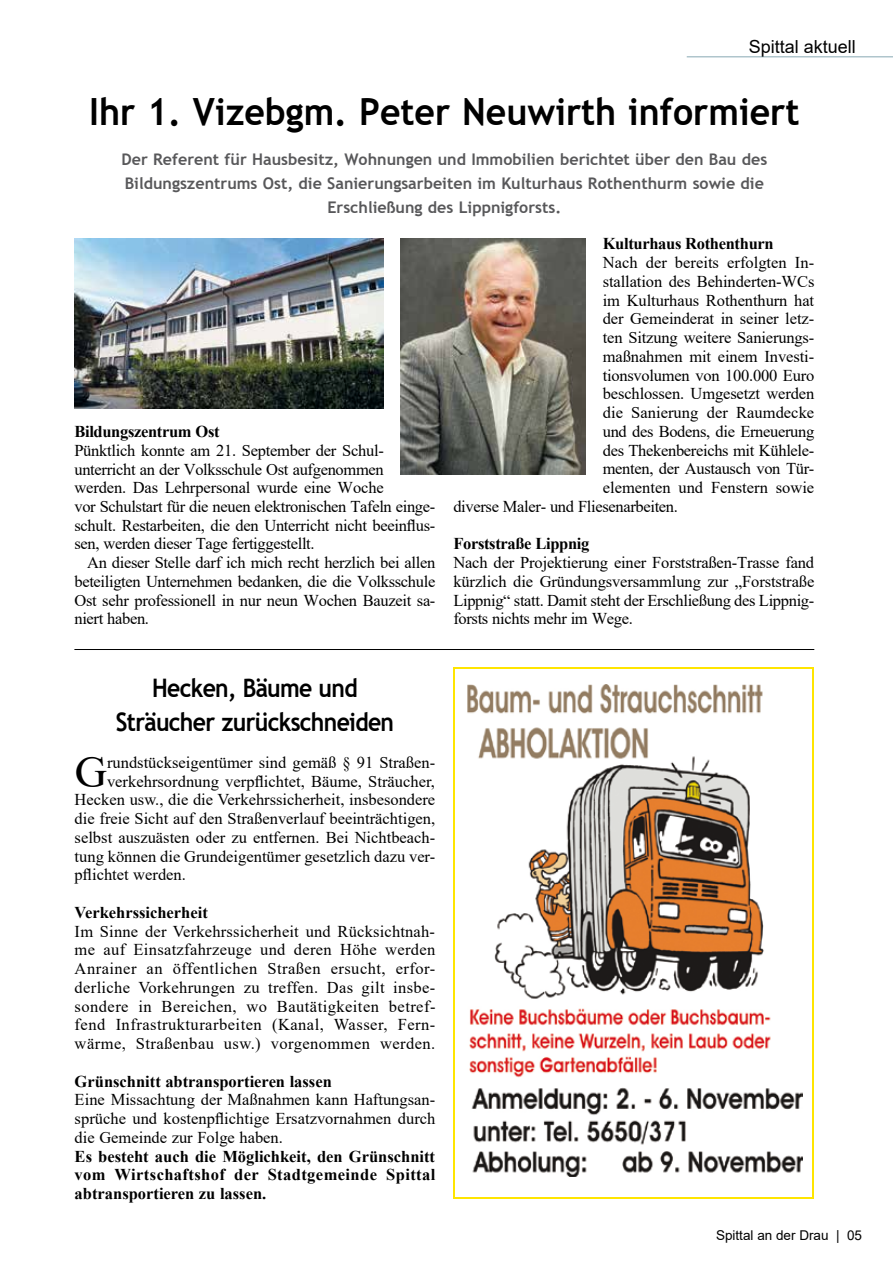
<style>
.page{position:relative;width:893px;height:1263px;background:#fff}
.page>*{position:absolute;margin:0;border:0;box-sizing:border-box;transform-origin:0 0}
.t1{font:44.85px "Times New Roman";color:#000}
.t2{font:700 37.5px "Trebuchet MS";color:#000;scale:.95 1}
.t3{font:700 25.5px/34.5px "Trebuchet MS";letter-spacing:-.03em;color:#000;text-align:center;scale:.9 1}
.t4{font:18px "Arial";color:#000}
.t5{font:16.5px/18.8px "Times New Roman";letter-spacing:-.005em;color:#000;text-align:justify}
.t6{font:700 16.5px/18.8px "Times New Roman";color:#000;text-align:justify}
.t7{font:700 16.5px "Times New Roman";letter-spacing:-.02em;color:#000}
.t8{font:700 16.05px/24px "Trebuchet MS";color:#58585a;text-align:center}
.t9{font:13.5px "Arial";color:#000}
</style>
<div class="page">
<hr style="left:687px;top:56px;width:206px;height:1px;background:#9bb7c0">
<div style="left:453px;top:668px;width:361px;height:531px;background:linear-gradient(to bottom,#fff,#fff)"></div>
<div style="left:456px;top:670px;width:356px;height:527px;background:#fff"></div>
<img style="left:401px;top:238px;width:185px;height:236px">
<img style="left:467px;top:684px;width:335px;height:492px">
<hr style="left:74px;top:649px;width:740px;height:1px;background:#000">
<img style="left:74px;top:238px;width:310px;height:170px">
<p class="t4" style="left:749px;top:35px;width:109px">Spittal aktuell</p>
<h2 class="t2" style="left:89px;top:89px;width:749px">Ihr 1. Vizebgm. Peter Neuwirth informiert</h2>
<p class="t8" style="left:121px;top:148px;width:647px">Der Referent für Hausbesitz, Wohnungen und Immobilien berichtet über den Bau des<br>Bildungszentrums Ost, die Sanierungsarbeiten im Kulturhaus Rothenthurm sowie die<br>Erschließung des Lippnigforsts.</p>
<p class="t7" style="left:74px;top:420px;width:147px">Bildungszentrum Ost</p>
<p class="t5" style="left:74px;top:440px;width:362px;text-align:left">Pünktlich konnte am 21. September der Schul&shy;unterricht an der Volksschule Ost aufgenommen werden. Das Lehrpersonal wurde eine Woche<br>vor Schulstart für die neuen elektronischen Tafeln einge&shy;schult. Restarbeiten, die den Unterricht nicht beeinflus&shy;sen, werden dieser Tage fertiggestellt.</p>
<p class="t5" style="left:74px;top:553px;width:362px;text-indent:13px">An dieser Stelle darf ich mich recht herzlich bei allen beteiligten Unternehmen bedanken, die die Volksschule Ost sehr professionell in nur neun Wochen Bauzeit sa&shy;niert haben.</p>
<p class="t7" style="left:603px;top:232px;width:172px">Kulturhaus Rothenthurn</p>
<p class="t5" style="left:603px;top:253px;width:213px">Nach der bereits erfolgten In-</p>
<p class="t5" style="left:603px;top:271px;width:213px">stallation des Behinderten-WCs</p>
<p class="t5" style="left:603px;top:290px;width:213px">im Kulturhaus Rothenthurn hat</p>
<p class="t5" style="left:603px;top:309px;width:213px">der Gemeinderat in seiner letz-</p>
<p class="t5" style="left:603px;top:328px;width:213px">ten Sitzung weitere Sanierungs-</p>
<p class="t5" style="left:603px;top:346px;width:213px">maßnahmen mit einem Investi-</p>
<p class="t5" style="left:603px;top:365px;width:213px">tionsvolumen von 100.000 Euro</p>
<p class="t5" style="left:603px;top:384px;width:213px">beschlossen. Umgesetzt werden</p>
<p class="t5" style="left:603px;top:403px;width:213px">die Sanierung der Raumdecke</p>
<p class="t5" style="left:603px;top:421px;width:213px">und des Bodens, die Erneuerung</p>
<p class="t5" style="left:603px;top:440px;width:213px">des Thekenbereichs mit Kühlele-</p>
<p class="t5" style="left:603px;top:459px;width:213px">menten, der Austausch von Tür-</p>
<p class="t5" style="left:603px;top:478px;width:213px">elementen und Fenstern sowie</p>
<p class="t5" style="left:453px;top:496px;width:226px">diverse Maler- und Fliesenarbeiten.</p>
<p class="t7" style="left:453px;top:532px;width:138px">Forststraße Lippnig</p>
<p class="t5" style="left:453px;top:553px;width:362px">Nach der Projektierung einer Forststraßen-Trasse fand kürzlich die Gründungsversammlung zur „Forststraße Lippnig“ statt. Damit steht der Erschließung des Lippnig&shy;forsts nichts mehr im Wege.</p>
<h3 class="t3" style="left:116px;top:671px;width:311px">Hecken, Bäume und<br>Sträucher zurückschneiden</h3>
<h1 class="t1" style="left:75px;top:740px;width:34px">G</h1>
<p class="t5" style="left:107px;top:752px;width:330px">rundstückseigentümer sind gemäß § 91 Straßen-</p>
<p class="t5" style="left:107px;top:771px;width:330px">verkehrsordnung verpflichtet, Bäume, Sträucher,</p>
<p class="t5" style="left:75px;top:790px;width:362px">Hecken usw., die die Verkehrssicherheit, insbesondere</p>
<p class="t5" style="left:75px;top:809px;width:362px">die freie Sicht auf den Straßenverlauf beeinträchtigen,</p>
<p class="t5" style="left:75px;top:827px;width:362px">selbst auszuästen oder zu entfernen. Bei Nichtbeach-</p>
<p class="t5" style="left:75px;top:846px;width:362px">tung können die Grundeigentümer gesetzlich dazu ver-</p>
<p class="t5" style="left:75px;top:865px;width:113px">pflichtet werden.</p>
<p class="t6" style="left:75px;top:902px;width:135px">Verkehrssicherheit</p>
<p class="t5" style="left:75px;top:921px;width:362px">Im Sinne der Verkehrssicherheit und Rücksichtnah&shy;me auf Einsatzfahrzeuge und deren Höhe werden Anrainer an öffentlichen Straßen ersucht, erfor&shy;derliche Vorkehrungen zu treffen. Das gilt insbe&shy;sondere in Bereichen, wo Bautätigkeiten betref&shy;fend Infrastrukturarbeiten (Kanal, Wasser, Fern&shy;wärme, Straßenbau usw.) vorgenommen werden.</p>
<p class="t6" style="left:75px;top:1071px;width:259px">Grünschnitt abtransportieren lassen</p>
<p class="t5" style="left:75px;top:1090px;width:362px">Eine Missachtung der Maßnahmen kann Haftungsan&shy;sprüche und kostenpflichtige Ersatzvornahmen durch die Gemeinde zur Folge haben.</p>
<p class="t6" style="left:75px;top:1146px;width:362px">Es besteht auch die Möglichkeit, den Grünschnitt vom Wirtschaftshof der Stadtgemeinde Spittal abtransportieren zu lassen.</p>
<p class="t9" style="left:716px;top:1226px;width:148px">Spittal an der Drau | 05</p>
</div>
